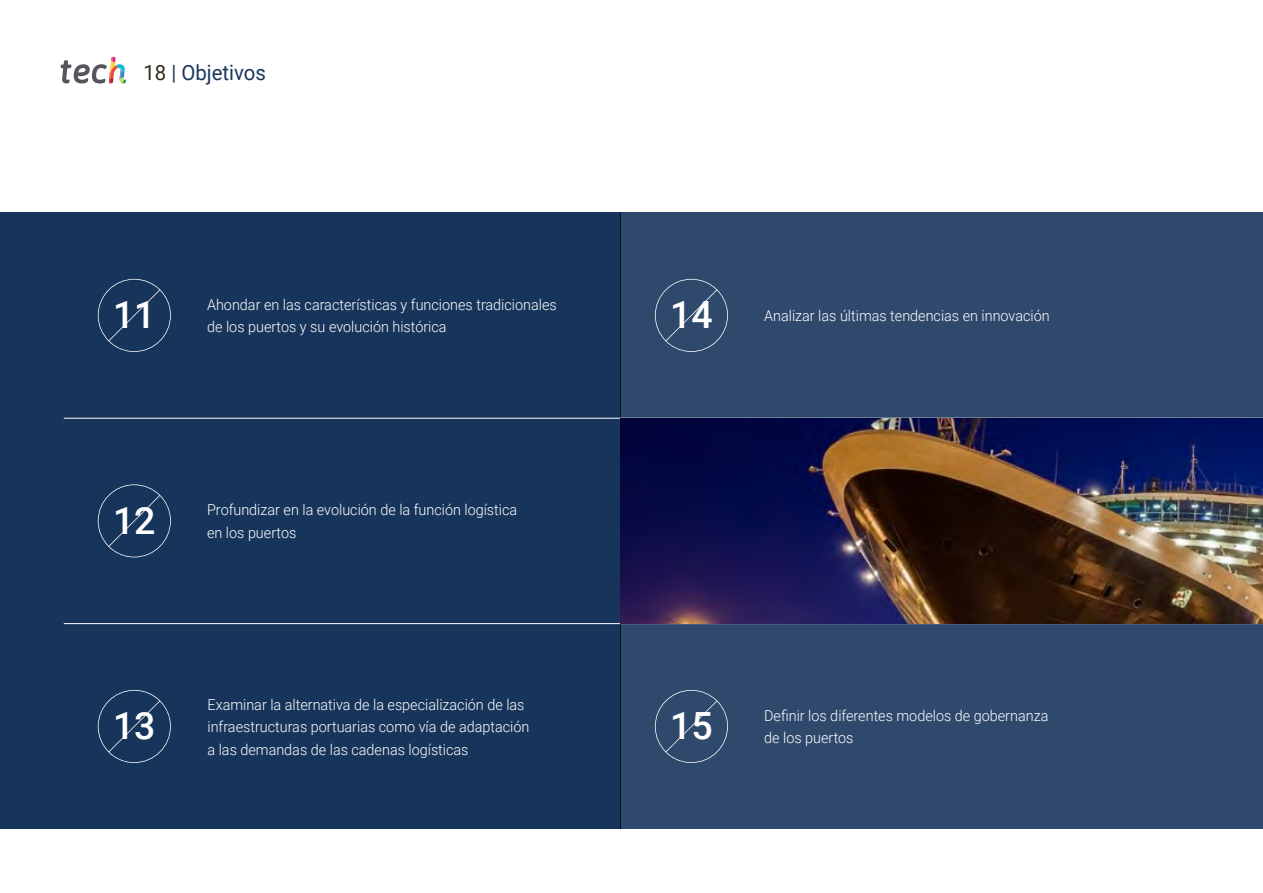
<style>
.page{position:relative;width:1263px;height:893px;background:#fff}
.page>*{position:absolute;margin:0;border:0;box-sizing:border-box;transform-origin:0 0}
.t1{font:500 37.5px "Roboto";color:#fff}
.t2{font:21px "Roboto";color:#1a355c}
.t3{font:300 15px/22.5px "Roboto";color:#fff;scale:.96 1}
.s1{color:#312e20}
</style>
<div class="page">
<div style="left:0;top:213px;width:621px;height:616px;background:#17355b"></div>
<div style="left:621px;top:213px;width:642px;height:616px;background:#2e496b"></div>
<svg style="left:98px;top:279px;width:73px;height:73px"></svg>
<svg style="left:98px;top:484px;width:73px;height:73px"></svg>
<svg style="left:98px;top:690px;width:73px;height:73px"></svg>
<svg style="left:655px;top:279px;width:73px;height:73px"></svg>
<hr style="left:64px;top:418px;width:1199px;height:1px;background:#fff">
<hr style="left:64px;top:623px;width:1199px;height:1px;background:#fff">
<img style="left:621px;top:418px;width:642px;height:205px">
<svg style="left:655px;top:690px;width:73px;height:73px"></svg>
<svg style="left:61px;top:57px;width:65px;height:27px"></svg>
<h2 class="t2" style="left:144px;top:57px;width:124px"><span class="s1">18</span> | Objetivos</h2>
<h1 class="t1" style="left:113px;top:288px;width:44px">11</h1>
<p class="t3" style="left:207px;top:293px;width:366px">Ahondar en las características y funciones tradicionales de los puertos y su evolución histórica</p>
<h1 class="t1" style="left:113px;top:494px;width:44px">12</h1>
<p class="t3" style="left:207px;top:498px;width:325px">Profundizar en la evolución de la función logística en los puertos</p>
<h1 class="t1" style="left:113px;top:699px;width:44px">13</h1>
<p class="t3" style="left:207px;top:692px;width:337px">Examinar la alternativa de la especialización de las infraestructuras portuarias como vía de adaptación a las demandas de las cadenas logísticas</p>
<h1 class="t1" style="left:670px;top:288px;width:44px">14</h1>
<p class="t3" style="left:764px;top:304px;width:299px">Analizar las últimas tendencias en innovación</p>
<h1 class="t1" style="left:670px;top:699px;width:44px">15</h1>
<p class="t3" style="left:764px;top:704px;width:298px">Definir los diferentes modelos de gobernanza</p>
<p class="t3" style="left:764px;top:726px;width:95px">de los puertos</p>
</div>
